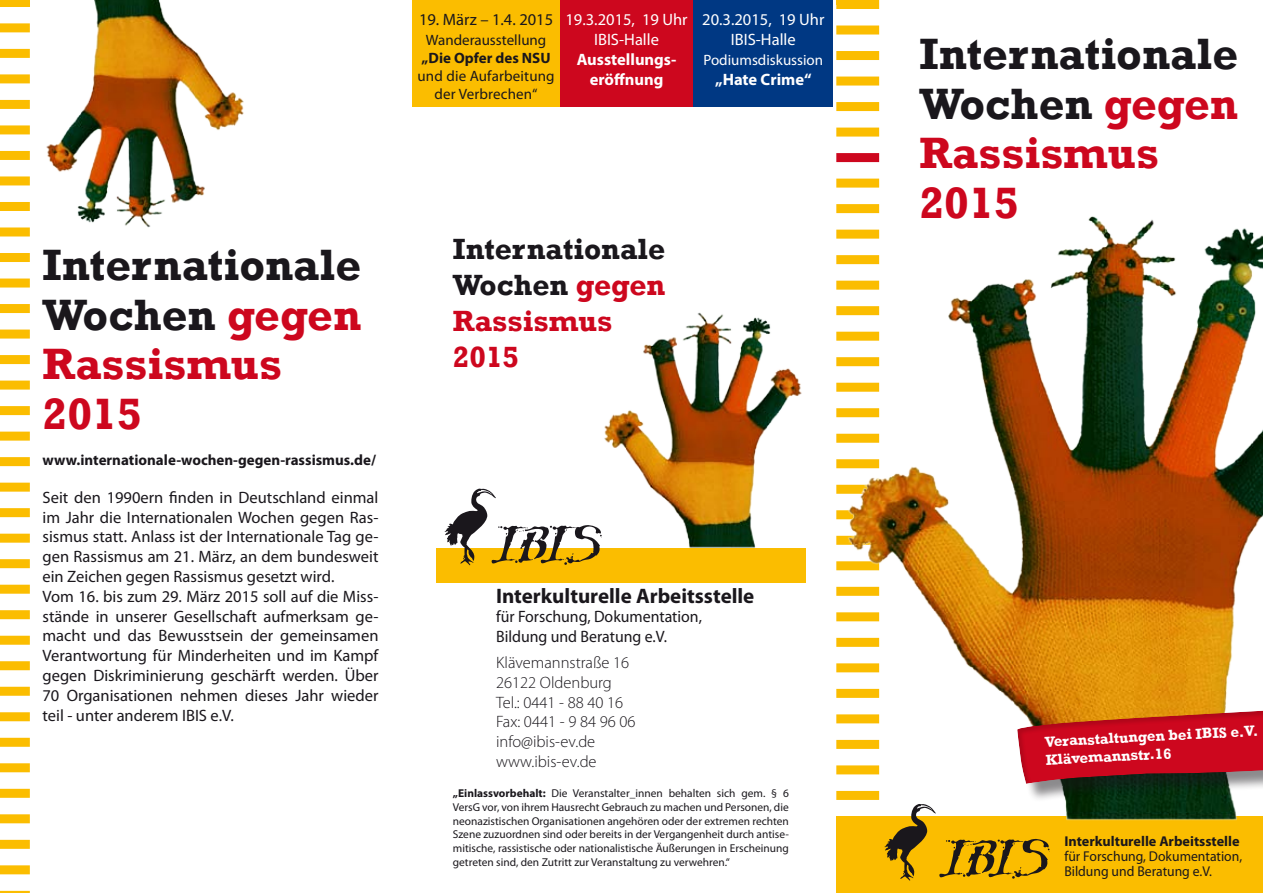
<style>
.page{position:relative;width:1263px;height:893px;background:#fff}
.page>*{position:absolute;margin:0;border:0;box-sizing:border-box;transform-origin:0 0}
.t1{font:700 45px/49.5px "Rockwell";color:#1a171c}
.t2{font:700 30px/36px "Rockwell";color:#1a171c}
.t3{font:700 21px "Myriad Pro";color:#1a171c}
.t4{font:16.5px/19.8px "Myriad Pro";color:#1a171c}
.t5{font:300 16.5px/19.8px "Myriad Pro";color:#1a171c}
.t6{font:16.5px/19.8px "Myriad Pro";color:#fff;text-align:center}
.t7{font:16.5px/19.8px "Myriad Pro";color:#1a171c;scale:.96 1}
.t8{font:700 16.5px/19.8px "Myriad Pro";color:#fff;text-align:center}
.t9{font:700 15px "Myriad Pro";color:#1a171c}
.t10{font:15px/18px "Myriad Pro";letter-spacing:.01em;color:#1a171c;text-align:center}
.t11{font:700 15px/18px "Rockwell";color:#fff}
.t12{font:15px "Myriad Pro";color:#fff}
.t13{font:14.25px/15px "Myriad Pro";color:#1a171c;scale:.96 1}
.t14{font:700 14.25px "Myriad Pro";color:#1a171c}
.t15{font:11.4px/13.6px "Myriad Pro";color:#1a171c;text-align:justify}
.s1{color:#cd071e}
.s2{font-weight:700}
</style>
<div class="page">
<div style="left:692px;top:0;width:141px;height:107px;background:#003883"></div>
<div style="left:557px;top:0;width:135px;height:107px;background:#cd071e"></div>
<div style="left:412px;top:0;width:147px;height:107px;background:#fbbd00"></div>
<div style="left:836px;top:816px;width:427px;height:77px;background:#fbbd00"></div>
<div style="left:436px;top:548px;width:369px;height:35px;background:#fbbd00"></div>
<div style="left:836px;top:0;width:43px;height:9px;background:#fbbd00"></div>
<div style="left:836px;top:26px;width:43px;height:9px;background:#fbbd00"></div>
<div style="left:836px;top:51px;width:43px;height:9px;background:#fbbd00"></div>
<div style="left:836px;top:77px;width:43px;height:9px;background:#fbbd00"></div>
<div style="left:836px;top:102px;width:43px;height:9px;background:#fbbd00"></div>
<div style="left:836px;top:128px;width:43px;height:9px;background:#fbbd00"></div>
<div style="left:836px;top:153px;width:43px;height:9px;background:#cd071e"></div>
<div style="left:836px;top:179px;width:43px;height:9px;background:#fbbd00"></div>
<div style="left:836px;top:204px;width:43px;height:9px;background:#fbbd00"></div>
<div style="left:836px;top:230px;width:43px;height:9px;background:#fbbd00"></div>
<div style="left:836px;top:255px;width:43px;height:9px;background:#fbbd00"></div>
<div style="left:836px;top:281px;width:43px;height:9px;background:#fbbd00"></div>
<div style="left:836px;top:306px;width:43px;height:9px;background:#fbbd00"></div>
<div style="left:836px;top:332px;width:43px;height:9px;background:#fbbd00"></div>
<div style="left:836px;top:357px;width:43px;height:9px;background:#fbbd00"></div>
<div style="left:836px;top:383px;width:43px;height:9px;background:#fbbd00"></div>
<div style="left:836px;top:408px;width:43px;height:9px;background:#fbbd00"></div>
<div style="left:836px;top:434px;width:43px;height:9px;background:#fbbd00"></div>
<div style="left:836px;top:459px;width:43px;height:9px;background:#fbbd00"></div>
<div style="left:836px;top:485px;width:43px;height:9px;background:#fbbd00"></div>
<div style="left:836px;top:510px;width:43px;height:9px;background:#fbbd00"></div>
<div style="left:836px;top:536px;width:43px;height:9px;background:#fbbd00"></div>
<div style="left:836px;top:561px;width:43px;height:9px;background:#fbbd00"></div>
<div style="left:836px;top:587px;width:43px;height:9px;background:#fbbd00"></div>
<div style="left:836px;top:612px;width:43px;height:9px;background:#fbbd00"></div>
<div style="left:836px;top:638px;width:43px;height:9px;background:#fbbd00"></div>
<div style="left:836px;top:663px;width:43px;height:9px;background:#fbbd00"></div>
<div style="left:836px;top:689px;width:43px;height:9px;background:#fbbd00"></div>
<div style="left:836px;top:714px;width:43px;height:9px;background:#fbbd00"></div>
<div style="left:836px;top:740px;width:43px;height:9px;background:#fbbd00"></div>
<div style="left:836px;top:765px;width:43px;height:9px;background:#fbbd00"></div>
<div style="left:836px;top:791px;width:43px;height:9px;background:#fbbd00"></div>
<svg style="left:884px;top:825px;width:166px;height:56px"></svg>
<svg style="left:445px;top:488px;width:157px;height:77px"></svg>
<img style="left:840px;top:207px;width:423px;height:618px">
<img style="left:46px;top:0;width:198px;height:228px">
<div style="left:0;top:23px;width:30px;height:9px;background:#fbbd00"></div>
<div style="left:0;top:49px;width:30px;height:9px;background:#fbbd00"></div>
<div style="left:0;top:74px;width:30px;height:9px;background:#fbbd00"></div>
<div style="left:0;top:100px;width:30px;height:9px;background:#fbbd00"></div>
<div style="left:0;top:125px;width:30px;height:9px;background:#fbbd00"></div>
<div style="left:0;top:151px;width:30px;height:9px;background:#fbbd00"></div>
<div style="left:0;top:176px;width:30px;height:9px;background:#fbbd00"></div>
<div style="left:0;top:202px;width:30px;height:9px;background:#fbbd00"></div>
<div style="left:0;top:227px;width:30px;height:9px;background:#fbbd00"></div>
<div style="left:0;top:253px;width:30px;height:9px;background:#fbbd00"></div>
<div style="left:0;top:279px;width:30px;height:9px;background:#fbbd00"></div>
<div style="left:0;top:304px;width:30px;height:9px;background:#fbbd00"></div>
<div style="left:0;top:330px;width:30px;height:9px;background:#fbbd00"></div>
<div style="left:0;top:355px;width:30px;height:9px;background:#fbbd00"></div>
<div style="left:0;top:381px;width:30px;height:9px;background:#fbbd00"></div>
<div style="left:0;top:406px;width:30px;height:9px;background:#fbbd00"></div>
<div style="left:0;top:432px;width:30px;height:9px;background:#fbbd00"></div>
<div style="left:0;top:457px;width:30px;height:9px;background:#fbbd00"></div>
<div style="left:0;top:483px;width:30px;height:9px;background:#fbbd00"></div>
<div style="left:0;top:508px;width:30px;height:9px;background:#fbbd00"></div>
<div style="left:0;top:534px;width:30px;height:9px;background:#fbbd00"></div>
<div style="left:0;top:559px;width:30px;height:9px;background:#fbbd00"></div>
<div style="left:0;top:585px;width:30px;height:9px;background:#fbbd00"></div>
<div style="left:0;top:610px;width:30px;height:9px;background:#fbbd00"></div>
<div style="left:0;top:636px;width:30px;height:9px;background:#fbbd00"></div>
<div style="left:0;top:661px;width:30px;height:9px;background:#fbbd00"></div>
<div style="left:0;top:687px;width:30px;height:9px;background:#fbbd00"></div>
<div style="left:0;top:712px;width:30px;height:9px;background:#fbbd00"></div>
<div style="left:0;top:738px;width:30px;height:9px;background:#fbbd00"></div>
<div style="left:0;top:763px;width:30px;height:9px;background:#fbbd00"></div>
<div style="left:0;top:789px;width:30px;height:9px;background:#fbbd00"></div>
<div style="left:0;top:814px;width:30px;height:9px;background:#fbbd00"></div>
<div style="left:0;top:840px;width:30px;height:9px;background:#fbbd00"></div>
<div style="left:0;top:865px;width:30px;height:9px;background:#fbbd00"></div>
<hr style="left:0;top:891px;width:30px;height:2px;background:#fbbd00">
<img style="left:604px;top:312px;width:198px;height:236px">
<div style="left:1020px;top:713px;width:243px;height:89px;background:#1a171c;opacity:.5"></div>
<svg style="left:1014px;top:708px;width:249px;height:78px;background:#b82728"></svg>
<div style="left:0;top:0;width:30px;height:7px;background:#fbbd00"></div>
<p class="t4" style="left:419px;top:10px;width:136px">19. März – 1.4. 2015</p>
<p class="t10" style="left:426px;top:31px;width:122px">Wanderausstellung</p>
<p class="t9" style="left:422px;top:49px;width:130px">„Die Opfer des NSU</p>
<p class="t10" style="left:418px;top:67px;width:139px">und die Aufarbeitung der Verbrechen“</p>
<p class="t6" style="left:565px;top:10px;width:124px">19.3.2015, 19 Uhr<br>IBIS-Halle</p>
<p class="t8" style="left:577px;top:49px;width:101px">Ausstellungs&shy;eröffnung</p>
<p class="t6" style="left:702px;top:10px;width:124px">20.3.2015, 19 Uhr<br>IBIS-Halle</p>
<p class="t12" style="left:703px;top:52px;width:121px">Podiumsdiskussion</p>
<p class="t8" style="left:715px;top:69px;width:98px">„Hate Crime“</p>
<h1 class="t1" style="left:43px;top:241px;width:320px">Internationale<br>Wochen <span class="s1">gegen<br>Rassismus<br>2015</span></h1>
<p class="t9" style="left:43px;top:451px;width:335px">www.internationale-wochen-gegen-rassismus.de/</p>
<p class="t4" style="left:43px;top:488px;width:337px">Seit den 1990ern finden in Deutschland einmal im Jahr die Internationalen Wochen gegen Ras&shy;sismus statt. Anlass ist der Internationale Tag ge&shy;gen Rassismus am 21. März, an dem bundesweit ein Zeichen gegen Rassismus gesetzt wird.<br>Vom 16. bis zum 29. März 2015 soll auf die Miss&shy;stände in unserer Gesellschaft aufmerksam ge&shy;macht und das Bewusstsein der gemeinsamen Verantwortung für Minderheiten und im Kampf gegen Diskriminierung geschärft werden. Über 70 Organisationen nehmen dieses Jahr wieder teil - unter anderem IBIS e.V.</p>
<h2 class="t2" style="left:453px;top:231px;width:214px">Internationale<br>Wochen <span class="s1">gegen<br>Rassismus<br>2015</span></h2>
<p class="t3" style="left:496px;top:584px;width:260px">Interkulturelle Arbeitsstelle</p>
<p class="t7" style="left:496px;top:607px;width:216px">für Forschung, Dokumentation,<br>Bildung und Beratung e.V.</p>
<p class="t5" style="left:496px;top:653px;width:141px">Klävemannstraße 16<br>26122 Oldenburg<br>Tel.: 0441 - 88 40 16<br>Fax: 0441 - 9 84 96 06 info@ibis-ev.de www.ibis-ev.de</p>
<p class="t15" style="left:453px;top:787px;width:337px"><span class="s2">„Einlassvorbehalt:</span> Die Veranstalter_innen behalten sich gem. § 6<br>VersG vor, von ihrem Hausrecht Gebrauch zu machen und Personen, die neonazistischen Organisationen angehören oder der extremen rechten Szene zuzuordnen sind oder bereits in der Vergangenheit durch antise&shy;mitische, rassistische oder nationalistische Äußerungen in Erscheinung getreten sind, den Zutritt zur Veranstaltung zu verwehren.“</p>
<h1 class="t1" style="left:919px;top:29px;width:320px">Internationale<br>Wochen <span class="s1">gegen<br>Rassismus<br>2015</span></h1>
<p class="t11" style="left:1044px;top:733px;width:215px;rotate:-3deg">Veranstaltungen bei IBIS e.V.<br>Klävemannstr.16</p>
<p class="t14" style="left:1064px;top:833px;width:177px">Interkulturelle Arbeitsstelle</p>
<p class="t13" style="left:1064px;top:849px;width:187px">für Forschung, Dokumentation,<br>Bildung und Beratung e.V.</p>
</div>
